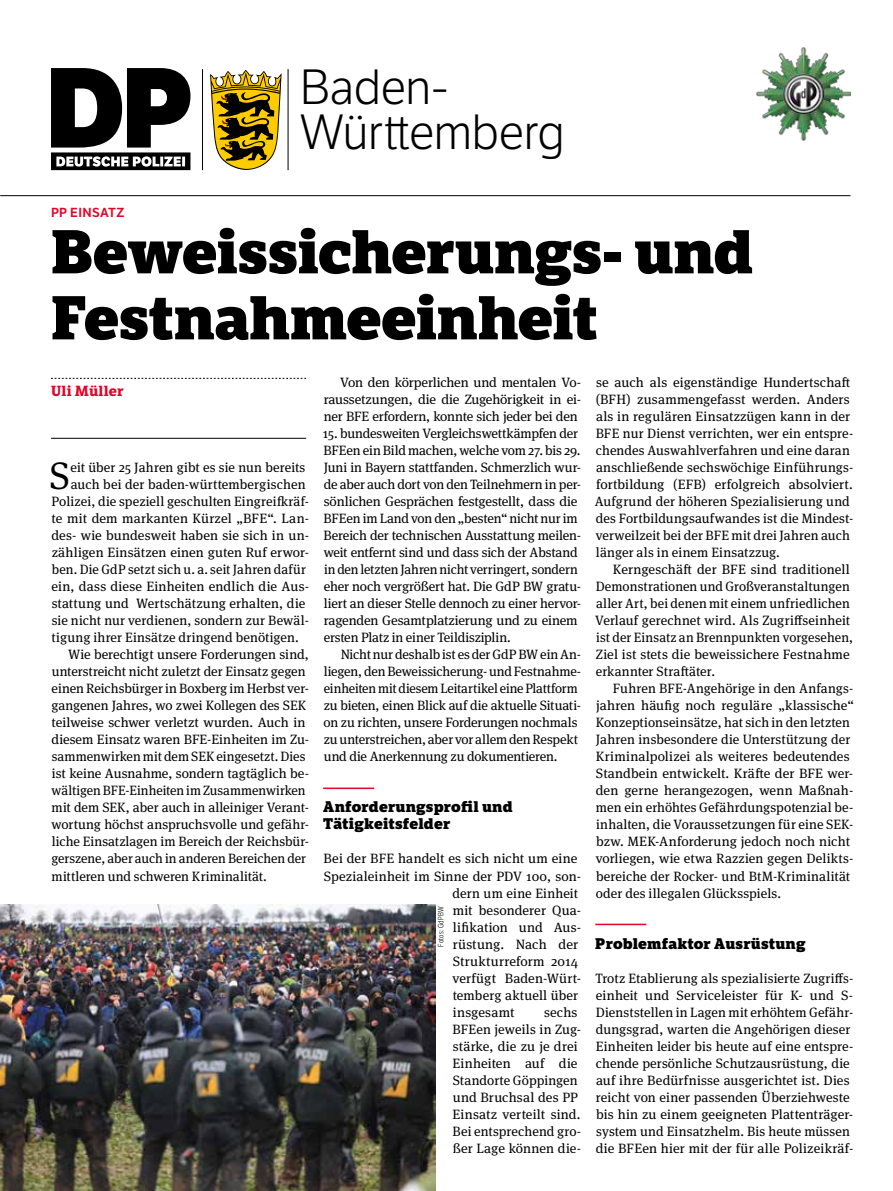
<style>
.page{position:relative;width:893px;height:1191px;background:#fff}
.page>*{position:absolute;margin:0;border:0;box-sizing:border-box;transform-origin:0 0}
.t1{font:800 60px/66px "LFT Etica Sheriff";letter-spacing:-.01em;color:#000}
.t2{font:48px/45px "LFT Etica Lt";letter-spacing:-.01em;color:#000}
.t3{font:38.25px "Meta Serif Pro";color:#000}
.t4{font:800 15px/17px "LFT Etica Sheriff";letter-spacing:.01em;color:#000}
.t5{font:700 14.25px "LFT Etica Sheriff";letter-spacing:.015em;color:#e40428}
.t6{font:13.5px/17px "Meta Serif Pro";color:#000}
.t7{font:13.5px "Meta Serif Pro";letter-spacing:.02em;color:#000}
.t8{font:12.75px "LFT Etica SB";letter-spacing:.03em;color:#e40428}
.t9{font:300 7.5px "LFT Etica Condensed";letter-spacing:.02em;color:#000}
</style>
<div class="page">
<svg style="left:51px;top:68px;width:139px;height:102px"></svg>
<img style="left:757px;top:47px;width:93px;height:93px">
<hr style="left:0;top:195px;width:850px;height:1px;background:#000">
<hr style="left:202px;top:69px;width:1px;height:101px;background:#000">
<hr style="left:288px;top:69px;width:1px;height:101px;background:#000">
<svg style="left:210px;top:70px;width:72px;height:100px"></svg>
<svg style="left:51px;top:378px;width:255px;height:1px"></svg>
<hr style="left:51px;top:438px;width:255px;height:1px;background:#000">
<hr style="left:323px;top:787px;width:51px;height:2px;background:#e40428">
<hr style="left:595px;top:923px;width:51px;height:2px;background:#e40428">
<img style="left:0;top:905px;width:435px;height:286px">
<h2 class="t2" style="left:300px;top:66px;width:267px">Baden-<br>Württemberg</h2>
<p class="t8" style="left:51px;top:205px;width:75px">PP EINSATZ</p>
<h1 class="t1" style="left:51px;top:219px;width:704px">Beweissicherungs- und<br>Festnahmeeinheit</h1>
<p class="t5" style="left:51px;top:382px;width:74px">Uli Müller</p>
<h3 class="t3" style="left:49px;top:448px;width:22px">S</h3>
<p class="t6" style="left:71px;top:458px;width:236px">eit über 25 Jahren gibt es sie nun bereits</p>
<p class="t6" style="left:71px;top:475px;width:236px">auch bei der baden-württembergischen</p>
<p class="t6" style="left:51px;top:492px;width:259px">Polizei, die speziell geschulten Eingreifkräf-</p>
<p class="t6" style="left:52px;top:509px;width:259px">te mit dem markanten Kürzel „BFE“. Lan-</p>
<p class="t6" style="left:52px;top:526px;width:259px">des- wie bundesweit haben sie sich in un-</p>
<p class="t6" style="left:52px;top:543px;width:259px">zähligen Einsätzen einen guten Ruf erwor-</p>
<p class="t6" style="left:52px;top:560px;width:256px">ben. Die GdP setzt sich u. a. seit Jahren dafür</p>
<p class="t6" style="left:52px;top:577px;width:259px">ein, dass diese Einheiten endlich die Aus-</p>
<p class="t6" style="left:52px;top:594px;width:255px">stattung und Wertschätzung erhalten, die</p>
<p class="t6" style="left:52px;top:611px;width:259px">sie nicht nur verdienen, sondern zur Bewäl-</p>
<p class="t6" style="left:52px;top:628px;width:249px">tigung ihrer Einsätze dringend benötigen.</p>
<p class="t6" style="left:68px;top:645px;width:242px">Wie berechtigt unsere Forderungen sind,</p>
<p class="t6" style="left:52px;top:662px;width:255px">unterstreicht nicht zuletzt der Einsatz gegen</p>
<p class="t6" style="left:52px;top:679px;width:259px">einen Reichsbürger in Boxberg im Herbst ver-</p>
<p class="t6" style="left:51px;top:696px;width:256px">gangenen Jahres, wo zwei Kollegen des SEK</p>
<p class="t6" style="left:52px;top:713px;width:255px">teilweise schwer verletzt wurden. Auch in</p>
<p class="t6" style="left:52px;top:730px;width:259px">diesem Einsatz waren BFE-Einheiten im Zu-</p>
<p class="t6" style="left:52px;top:747px;width:255px">sammenwirken mit dem SEK eingesetzt. Dies</p>
<p class="t6" style="left:52px;top:764px;width:259px">ist keine Ausnahme, sondern tagtäglich be-</p>
<p class="t6" style="left:52px;top:781px;width:256px">wältigen BFE-Einheiten im Zusammenwirken</p>
<p class="t6" style="left:52px;top:798px;width:259px">mit dem SEK, aber auch in alleiniger Verant-</p>
<p class="t6" style="left:52px;top:815px;width:259px">wortung höchst anspruchsvolle und gefähr-</p>
<p class="t6" style="left:52px;top:832px;width:259px">liche Einsatzlagen im Bereich der Reichsbür-</p>
<p class="t6" style="left:51px;top:849px;width:256px">gerszene, aber auch in anderen Bereichen der</p>
<p class="t6" style="left:52px;top:866px;width:217px">mittleren und schweren Kriminalität.</p>
<p class="t6" style="left:324px;top:373px;width:259px;text-align:justify;text-indent:16px">Von den körperlichen und mentalen Vo&shy;raussetzungen, die die Zugehörigkeit in ei&shy;ner BFE erfordern, konnte sich jeder bei den</p>
<p class="t6" style="left:323px;top:424px;width:260px">15. bundesweiten Vergleichswettkämpfen der BFEen ein Bild machen, welche vom 27. bis 29.<br>Juni in Bayern stattfanden. Schmerzlich wur&shy;de aber auch dort von den Teilnehmern in per&shy;sönlichen Gesprächen festgestellt, dass die BFEen im Land von den „besten“ nicht nur im Bereich der technischen Ausstattung meilen&shy;weit entfernt sind und dass sich der Abstand in den letzten Jahren nicht verringert, sondern eher noch vergrößert hat. Die GdP BW gratu&shy;liert an dieser Stelle dennoch zu einer hervor&shy;ragenden Gesamtplatzierung und zu einem ersten Platz in einer Teildisziplin.</p>
<p class="t6" style="left:324px;top:645px;width:259px;text-indent:17px">Nicht nur deshalb ist es der GdP BW ein An&shy;liegen, den Beweissicherung- und Festnahme&shy;einheiten mit diesem Leitartikel eine Plattform zu bieten, einen Blick auf die aktuelle Situati&shy;on zu richten, unsere Forderungen nochmals zu unterstreichen, aber vor allem den Respekt und die Anerkennung zu dokumentieren.</p>
<p class="t4" style="left:323px;top:798px;width:191px">Anforderungsprofil und<br>Tätigkeitsfelder</p>
<p class="t6" style="left:324px;top:849px;width:255px">Bei der BFE handelt es sich nicht um eine</p>
<p class="t6" style="left:324px;top:866px;width:259px">Spezialeinheit im Sinne der PDV 100, son-</p>
<p class="t6" style="left:453px;top:883px;width:127px">dern um eine Einheit</p>
<p class="t6" style="left:453px;top:900px;width:130px">mit besonderer Qua-</p>
<p class="t6" style="left:453px;top:917px;width:130px">lifikation und Aus-</p>
<p class="t6" style="left:453px;top:934px;width:127px">rüstung. Nach der</p>
<p class="t7" style="left:453px;top:951px;width:127px">Strukturreform 2014</p>
<p class="t6" style="left:452px;top:968px;width:130px">verfügt Baden-Würt-</p>
<p class="t6" style="left:453px;top:985px;width:127px">temberg aktuell über</p>
<p class="t6" style="left:453px;top:1002px;width:63px">insgesamt</p>
<p class="t9" style="left:436px;top:946px;width:42px;rotate:-90deg">Fotos: GdP BW</p>
<p class="t6" style="left:453px;top:1002px;width:130px;text-indent:91px">sechs<br>BFEen jeweils in Zug&shy;stärke, die zu je drei<br>Einheiten auf die<br>Standorte Göppingen und Bruchsal des PP<br>Einsatz verteilt sind.<br>Bei entsprechend gro&shy;ßer Lage können die-</p>
<p class="t6" style="left:595px;top:373px;width:260px">se auch als eigenständige Hundertschaft (BFH) zusammengefasst werden. Anders als in regulären Einsatzzügen kann in der BFE nur Dienst verrichten, wer ein entspre&shy;chendes Auswahlverfahren und eine daran anschließende sechswöchige Einführungs&shy;fortbildung (EFB) erfolgreich absolviert.<br>Aufgrund der höheren Spezialisierung und des Fortbildungsaufwandes ist die Mindest&shy;verweilzeit bei der BFE mit drei Jahren auch länger als in einem Einsatzzug.</p>
<p class="t6" style="left:595px;top:560px;width:259px;text-indent:18px">Kerngeschäft der BFE sind traditionell Demonstrationen und Großveranstaltungen aller Art, bei denen mit einem unfriedlichen Verlauf gerechnet wird. Als Zugriffseinheit ist der Einsatz an Brennpunkten vorgesehen, Ziel ist stets die beweissichere Festnahme erkannter Straftäter.</p>
<p class="t6" style="left:596px;top:679px;width:260px;text-indent:17px">Fuhren BFE-Angehörige in den Anfangs&shy;jahren häufig noch reguläre „klassische“ Konzeptionseinsätze, hat sich in den letzten Jahren insbesondere die Unterstützung der Kriminalpolizei als weiteres bedeutendes Standbein entwickelt. Kräfte der BFE wer&shy;den gerne herangezogen, wenn Maßnah&shy;men ein erhöhtes Gefährdungspotenzial be&shy;inhalten, die Voraussetzungen für eine SEK&shy;bzw. MEK-Anforderung jedoch noch nicht vorliegen, wie etwa Razzien gegen Delikts&shy;bereiche der Rocker- und BtM-Kriminalität oder des illegalen Glücksspiels.</p>
<p class="t4" style="left:595px;top:934px;width:212px">Problemfaktor Ausrüstung</p>
<p class="t6" style="left:595px;top:968px;width:259px">Trotz Etablierung als spezialisierte Zugriffs&shy;einheit und Serviceleister für K- und S-Dienststellen in Lagen mit erhöhtem Gefähr&shy;dungsgrad, warten die Angehörigen dieser Einheiten leider bis heute auf eine entspre&shy;chende persönliche Schutzausrüstung, die auf ihre Bedürfnisse ausgerichtet ist. Dies reicht von einer passenden Überziehweste bis hin zu einem geeigneten Plattenträger&shy;system und Einsatzhelm. Bis heute müssen die BFEen hier mit der für alle Polizeikräf-</p>
</div>
